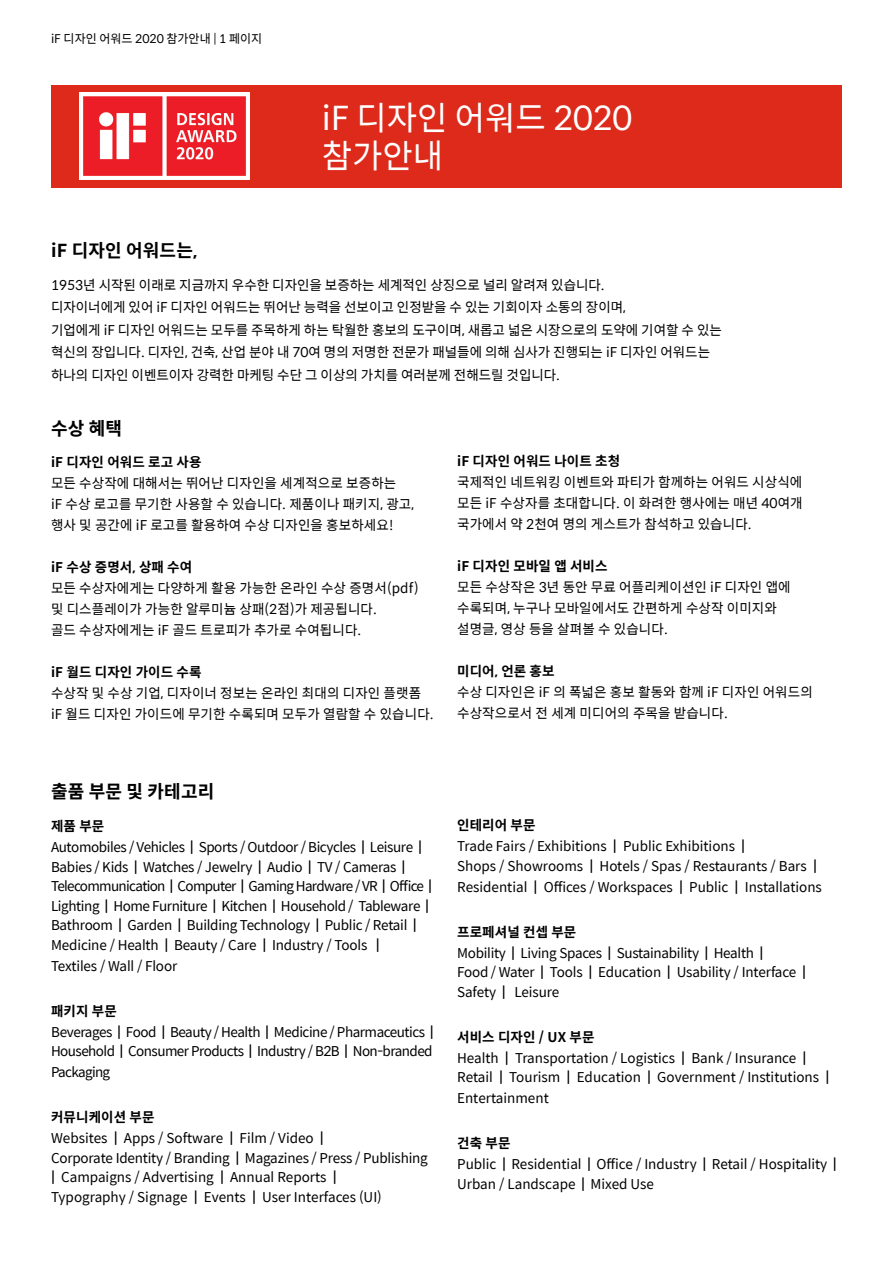
<style>
.page{position:relative;width:893px;height:1263px;background:#fff}
.page>*{position:absolute;margin:0;border:0;box-sizing:border-box;transform-origin:0 0}
.t1{font:33px/37.5px "Spoqa Han Sans";color:#fff}
.t2{font:700 18px "Spoqa Han Sans";letter-spacing:.01em;color:#000}
.t3{font:13.5px/21px "Spoqa Han Sans";color:#000}
.t4{font:13.5px/19.5px "Spoqa Han Sans";letter-spacing:-.02em;color:#000}
.t5{font:700 13.5px "Spoqa Han Sans";letter-spacing:.01em;color:#000}
.t6{font:13.5px/21px "Spoqa Han Sans";letter-spacing:-.04em;color:#000}
.t7{font:13.5px/21px "Spoqa Han Sans";letter-spacing:-.03em;color:#000}
.t8{font:13.5px/21px "Spoqa Han Sans";letter-spacing:-.035em;color:#000}
.t9{font:12px "Spoqa Han Sans";color:#000}
.s1{font-weight:700}
</style>
<div class="page">
<div style="left:51px;top:85px;width:791px;height:102px;background:#dd2a1b"></div>
<img style="left:80px;top:92px;width:170px;height:88px">
<p class="t9" style="left:51px;top:31px;width:213px">iF 디자인 어워드 2020 참가안내 | 1 페이지</p>
<h1 class="t1" style="left:322px;top:100px;width:312px">iF 디자인 어워드 2020 참가안내</h1>
<h2 class="t2" style="left:51px;top:240px;width:148px">iF 디자인 어워드는,</h2>
<p class="t3" style="left:51px;top:274px;width:672px;line-height:22.5px">1953년 시작된 이래로 지금까지 우수한 디자인을 보증하는 세계적인 상징으로 널리 알려져 있습니다.<br>디자이너에게 있어 iF 디자인 어워드는 뛰어난 능력을 선보이고 인정받을 수 있는 기회이자 소통의 장이며,<br>기업에게 iF 디자인 어워드는 모두를 주목하게 하는 탁월한 홍보의 도구이며, 새롭고 넓은 시장으로의 도약에 기여할 수 있는 혁신의 장입니다. 디자인, 건축, 산업 분야 내 70여 명의 저명한 전문가 패널들에 의해 심사가 진행되는 iF 디자인 어워드는 하나의 디자인 이벤트이자 강력한 마케팅 수단 그 이상의 가치를 여러분께 전해드릴 것입니다.</p>
<h2 class="t2" style="left:51px;top:419px;width:73px">수상 혜택</h2>
<p class="t5" style="left:51px;top:454px;width:152px">iF 디자인 어워드 로고 사용</p>
<p class="t3" style="left:51px;top:473px;width:365px">모든 수상작에 대해서는 뛰어난 디자인을 세계적으로 보증하는<br>iF 수상 로고를 무기한 사용할 수 있습니다. 제품이나 패키지, 광고, 행사 및 공간에 iF 로고를 활용하여 수상 디자인을 홍보하세요!</p>
<p class="t5" style="left:51px;top:559px;width:143px">iF 수상 증명서, 상패 수여</p>
<p class="t3" style="left:51px;top:578px;width:369px">모든 수상자에게는 다양하게 활용 가능한 온라인 수상 증명서(pdf) 및 디스플레이가 가능한 알루미늄 상패(2점)가 제공됩니다.<br>골드 수상자에게는 iF 골드 트로피가 추가로 수여됩니다.</p>
<p class="t5" style="left:51px;top:664px;width:152px">iF 월드 디자인 가이드 수록</p>
<p class="t3" style="left:51px;top:683px;width:384px">수상작 및 수상 기업, 디자이너 정보는 온라인 최대의 디자인 플랫폼 iF 월드 디자인 가이드에 무기한 수록되며 모두가 열람할 수 있습니다.</p>
<p class="t5" style="left:457px;top:453px;width:165px">iF 디자인 어워드 나이트 초청</p>
<p class="t3" style="left:457px;top:472px;width:347px;text-align:justify">국제적인 네트워킹 이벤트와 파티가 함께하는 어워드 시상식에 모든 iF 수상자를 초대합니다. 이 화려한 행사에는 매년 40여개 국가에서 약 2천여 명의 게스트가 참석하고 있습니다.</p>
<p class="t5" style="left:457px;top:558px;width:152px">iF 디자인 모바일 앱 서비스</p>
<p class="t3" style="left:457px;top:577px;width:335px">모든 수상작은 3년 동안 무료 어플리케이션인 iF 디자인 앱에 수록되며, 누구나 모바일에서도 간편하게 수상작 이미지와 설명글, 영상 등을 살펴볼 수 있습니다.</p>
<p class="t5" style="left:457px;top:663px;width:99px">미디어, 언론 홍보</p>
<p class="t3" style="left:457px;top:682px;width:357px">수상 디자인은 iF 의 폭넓은 홍보 활동와 함께 iF 디자인 어워드의 수상작으로서 전 세계 미디어의 주목을 받습니다.</p>
<h2 class="t2" style="left:51px;top:782px;width:165px">출품 부문 및 카테고리</h2>
<p class="t7" style="left:51px;top:816px;width:372px"><span class="s1">제품 부문<br></span>Automobiles / Vehicles <span class="s1">|</span> Sports / Outdoor / Bicycles <span class="s1">|</span> Leisure <span class="s1">|</span></p>
<p class="t4" style="left:51px;top:857px;width:383px">Babies / Kids <span class="s1">|</span> Watches / Jewelry <span class="s1">|</span> Audio <span class="s1">|</span> TV / Cameras <span class="s1">| </span>Telecommunication <span class="s1">|</span> Computer <span class="s1">|</span> Gaming Hardware / VR <span class="s1">|</span> Office <span class="s1">| </span>Lighting <span class="s1">|</span> Home Furniture <span class="s1">|</span> Kitchen <span class="s1">|</span> Household / Tableware <span class="s1">| </span>Bathroom <span class="s1">|</span> Garden <span class="s1">|</span> Building Technology <span class="s1">|</span> Public / Retail <span class="s1">| </span>Medicine / Health <span class="s1">|</span> Beauty / Care <span class="s1">|</span> Industry / Tools <span class="s1">|</span></p>
<p class="t3" style="left:51px;top:956px;width:128px">Textiles / Wall / Floor</p>
<p class="t8" style="left:51px;top:1001px;width:384px"><span class="s1">패키지 부문<br></span>Beverages <span class="s1">|</span> Food <span class="s1">|</span> Beauty / Health <span class="s1">|</span> Medicine / Pharmaceutics <span class="s1">|</span></p>
<p class="t6" style="left:51px;top:1041px;width:383px">Household <span class="s1">|</span> Consumer Products <span class="s1">|</span> Industry / B2B <span class="s1">|</span> Non-branded<br>Packaging</p>
<p class="t3" style="left:51px;top:1107px;width:274px"><span class="s1">커뮤니케이션 부문<br></span>Websites <span class="s1">|</span> Apps / Software <span class="s1">|</span> Film / Video <span class="s1">|</span></p>
<p class="t3" style="left:51px;top:1148px;width:378px;line-height:19.5px">Corporate Identity / Branding <span class="s1">|</span> Magazines / Press / Publishing <span class="s1">|</span> Campaigns / Advertising <span class="s1">|</span> Annual Reports <span class="s1">|<br></span>Typography / Signage <span class="s1">|</span> Events <span class="s1">|</span> User Interfaces (UI)</p>
<p class="t3" style="left:457px;top:815px;width:290px"><span class="s1">인테리어 부문<br></span>Trade Fairs / Exhibitions <span class="s1">|</span> Public Exhibitions <span class="s1">|</span></p>
<p class="t3" style="left:457px;top:855px;width:366px">Shops / Showrooms <span class="s1">|</span> Hotels / Spas / Restaurants / Bars <span class="s1">|<br></span>Residential <span class="s1">|</span> Offices / Workspaces <span class="s1">|</span> Public <span class="s1">|</span> Installations</p>
<p class="t4" style="left:457px;top:921px;width:308px;line-height:21px"><span class="s1">프로페셔널 컨셉 부문<br></span>Mobility <span class="s1">|</span> Living Spaces <span class="s1">|</span> Sustainability <span class="s1">|</span> Health <span class="s1">|</span></p>
<p class="t3" style="left:457px;top:963px;width:350px;line-height:19.5px">Food / Water <span class="s1">|</span> Tools <span class="s1">|</span> Education <span class="s1">|</span> Usability / Interface <span class="s1">|<br></span>Safety <span class="s1">|</span> Leisure</p>
<p class="t3" style="left:457px;top:1026px;width:351px"><span class="s1">서비스 디자인 / UX 부문<br></span>Health <span class="s1">|</span> Transportation / Logistics <span class="s1">|</span> Bank / Insurance <span class="s1">|</span></p>
<p class="t3" style="left:457px;top:1067px;width:374px">Retail <span class="s1">|</span> Tourism <span class="s1">|</span> Education <span class="s1">|</span> Government / Institutions <span class="s1">|<br></span>Entertainment</p>
<p class="t3" style="left:457px;top:1133px;width:381px"><span class="s1">건축 부문<br></span>Public <span class="s1">|</span> Residential <span class="s1">|</span> Office / Industry <span class="s1">|</span> Retail / Hospitality <span class="s1">|</span></p>
<p class="t3" style="left:457px;top:1173px;width:198px">Urban / Landscape <span class="s1">|</span> Mixed Use</p>
</div>
